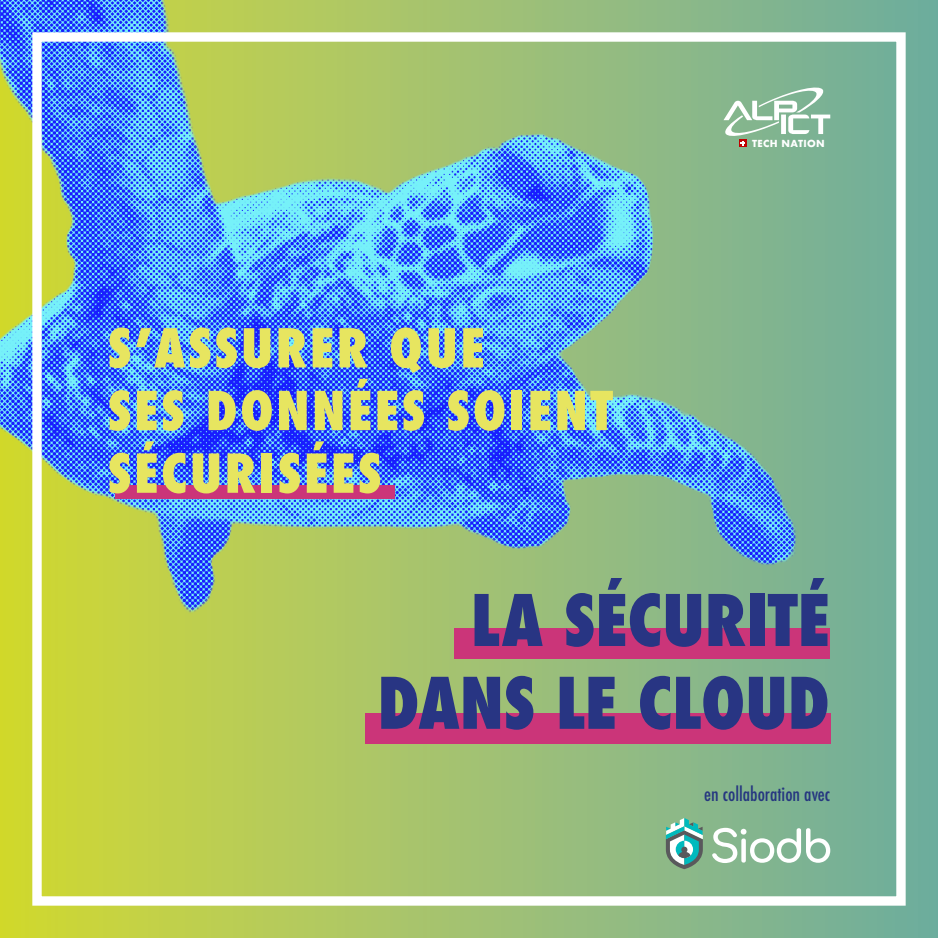
<style>
.page{position:relative;width:938px;height:938px;background:#fff}
.page>*{position:absolute;margin:0;border:0;box-sizing:border-box;transform-origin:0 0}
.t1{font:800 condensed 69px "Futura";color:#283583}
.t2{font:800 condensed 52.19px "Futura";letter-spacing:.05em;color:#e7e560}
.t3{font:500 condensed 18.81px "Futura";color:#263780}
.t4{font:700 9.44px "Futura";letter-spacing:.03em;color:#fff}
</style>
<div class="page">
<div style="left:0;top:0;width:938px;height:938px;background:linear-gradient(to right,#d3d836,#6faca5)"></div>
<img style="left:0;top:0;width:938px;height:725px">
<div style="left:116px;top:485px;width:279px;height:14px;background:#cb3579"></div>
<div style="left:739px;top:140px;width:7px;height:7px;background:#c10000"></div>
<svg style="left:723px;top:88px;width:107px;height:58px"></svg>
<div style="left:454px;top:628px;width:375px;height:31px;background:#cb3579"></div>
<div style="left:365px;top:712px;width:465px;height:31px;background:#cb3579"></div>
<div style="left:32px;top:32px;width:873px;height:873px;border:9px solid #fff"></div>
<svg style="left:666px;top:818px;width:36px;height:51px"></svg>
<svg style="left:712px;top:827px;width:118px;height:36px"></svg>
<p class="t2" style="left:108px;top:312px;width:378px">S’ASSURER QUE</p>
<p class="t2" style="left:108px;top:375px;width:506px">SES DONNÉES SOIENT</p>
<p class="t2" style="left:108px;top:438px;width:275px">SÉCURISÉES</p>
<p class="t4" style="left:752px;top:136px;width:74px">TECH NATION</p>
<p class="t1" style="left:471px;top:573px;width:360px">LA SÉCURITÉ</p>
<p class="t1" style="left:377px;top:656px;width:453px">DANS LE CLOUD</p>
<p class="t3" style="left:704px;top:782px;width:127px">en collaboration avec</p>
</div>
